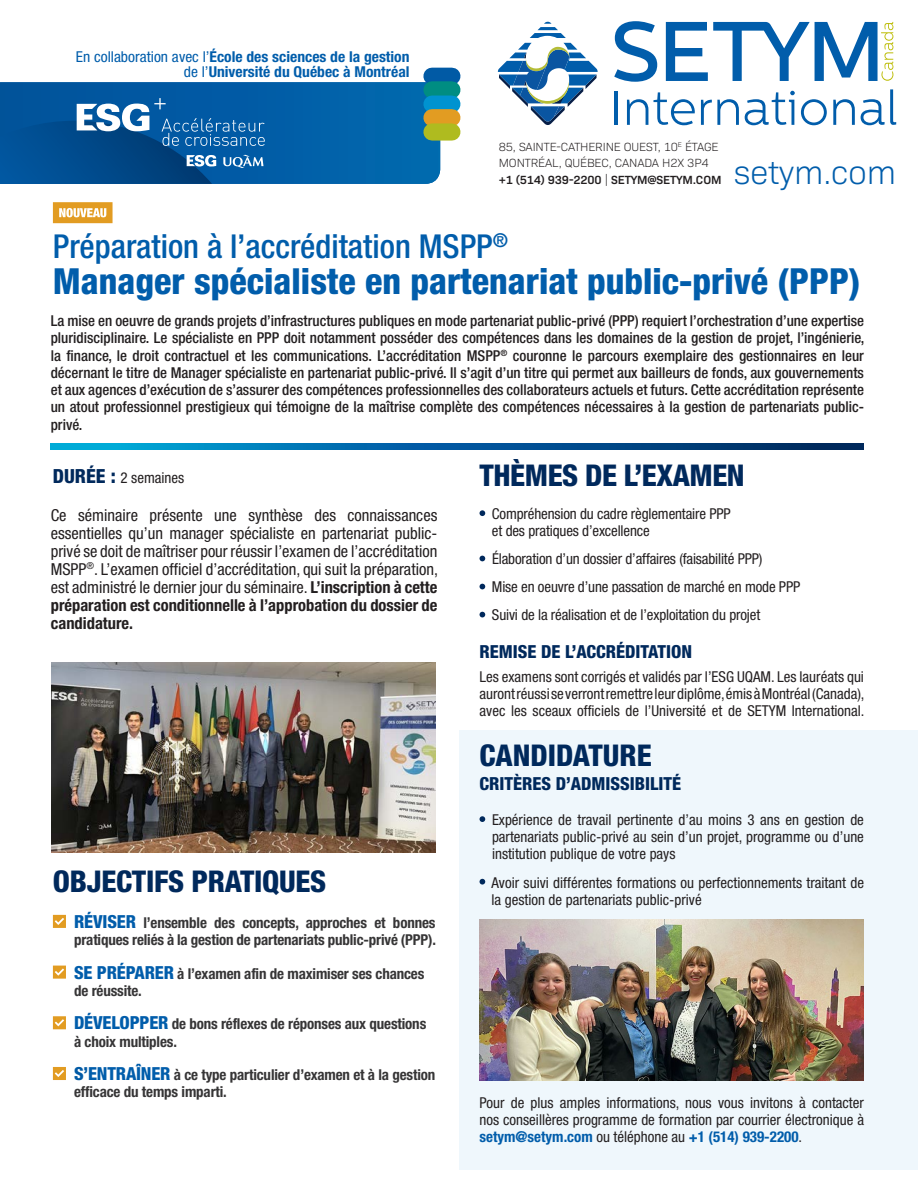
<style>
.page{position:relative;width:918px;height:1188px;background:#fff}
.page>*{position:absolute;margin:0;border:0;box-sizing:border-box;transform-origin:0 0}
.t1{font:800 condensed 36px "Helvetica Neue LT Std";color:#015dab}
.t2{font:300 33.75px "Bio Sans";letter-spacing:-.01em;color:#015dab}
.t3{font:500 condensed 33px "Helvetica Neue LT Std";color:#015dab}
.t4{font:800 condensed 30px "Helvetica Neue LT Std";letter-spacing:-.01em;color:#00295c}
.t5{font:800 condensed 18px "Helvetica Neue LT Std";color:#00295c}
.t6{font:condensed 16.5px/18px "Helvetica Neue LT Std";color:#231f20;text-align:justify}
.t7{font:condensed 15px/17.2px "Helvetica Neue LT Std";color:#231f20;text-align:justify}
.Body{font:500 condensed 15px/17.2px "Helvetica Neue LT Std";color:#231f20;text-align:justify}
.t8{font:700 condensed 15px/17.2px "Helvetica Neue LT Std";letter-spacing:-.01em;color:#363536}
.t9{font:700 condensed 15px/15px "Helvetica Neue LT Std";color:#015dab;text-align:right;scale:1.04 1}
.t10{font:300 12px/16.5px "Bio Sans";letter-spacing:-.01em;color:#231f20}
.s1{font-weight:400}
.s2{font-weight:600}
.s3{font-weight:800;font-size:19.5px;color:#00295c}
.s4{font-weight:700}
.s5{font-weight:800;font-size:18px;color:#015dab}
.s6{font-weight:800;font-size:18px;color:#015aa5}
.s7{font-weight:700;color:#015dab}
</style>
<div class="page">
<svg style="left:0;top:82px;width:440px;height:102px;background:#0362a7"></svg>
<div style="left:432px;top:68px;width:20px;height:17px;background:#015aa5"></div>
<div style="left:432px;top:81px;width:20px;height:17px;background:#008d82"></div>
<div style="left:432px;top:96px;width:20px;height:17px;background:#0093d0"></div>
<div style="left:432px;top:109px;width:20px;height:17px;background:#e29c22"></div>
<div style="left:432px;top:123px;width:20px;height:18px;background:#afbb1f"></div>
<svg style="left:498px;top:21px;width:100px;height:104px"></svg>
<svg style="left:614px;top:21px;width:43px;height:61px"></svg>
<hr style="left:615px;top:91px;width:3px;height:34px;background:#015dab">
<svg style="left:627px;top:92px;width:68px;height:33px"></svg>
<svg style="left:701px;top:99px;width:38px;height:26px"></svg>
<svg style="left:745px;top:91px;width:50px;height:34px"></svg>
<svg style="left:801px;top:99px;width:26px;height:26px"></svg>
<svg style="left:833px;top:99px;width:22px;height:26px"></svg>
<svg style="left:861px;top:89px;width:35px;height:36px"></svg>
<svg style="left:666px;top:22px;width:227px;height:59px"></svg>
<svg style="left:0;top:98px;width:265px;height:86px;background:#165f9f"></svg>
<svg style="left:480px;top:510px;width:5px;height:6px"></svg>
<svg style="left:480px;top:556px;width:5px;height:5px"></svg>
<svg style="left:480px;top:584px;width:5px;height:5px"></svg>
<svg style="left:480px;top:612px;width:5px;height:5px"></svg>
<img style="left:51px;top:662px;width:385px;height:190px">
<div style="left:459px;top:730px;width:459px;height:440px;background:#eff7fc"></div>
<svg style="left:53px;top:915px;width:13px;height:13px"></svg>
<svg style="left:53px;top:966px;width:13px;height:13px"></svg>
<svg style="left:53px;top:1016px;width:13px;height:13px"></svg>
<svg style="left:53px;top:1067px;width:13px;height:13px"></svg>
<svg style="left:480px;top:816px;width:5px;height:6px"></svg>
<svg style="left:480px;top:879px;width:5px;height:6px"></svg>
<svg style="left:51px;top:443px;width:813px;height:6px;background:#00619d"></svg>
<img style="left:480px;top:920px;width:384px;height:161px">
<svg style="left:53px;top:202px;width:60px;height:21px"></svg>
<p class="t9" style="left:76px;top:49px;width:322px"><span class="s1">En collaboration avec l’</span>École des sciences de la gestion <span class="s1">de l’</span>Université du Québec à Montréal</p>
<p class="t10" style="left:499px;top:138px;width:224px">85, SAINTE-CATHERINE OUEST, 10<sup>E</sup> ÉTAGE<br>MONTRÉAL, QUÉBEC, CANADA H2X 3P4 <span class="s2">+1 (514) 939-2200</span> | <span class="s2">SETYM@SETYM.COM</span></p>
<h2 class="t2" style="left:734px;top:148px;width:164px">setym.com</h2>
<p class="t3" style="left:53px;top:227px;width:457px">Préparation à l’accréditation MSPP<sup>®</sup></p>
<p class="t1" style="left:53px;top:259px;width:809px">Manager spécialiste en partenariat public-privé (PPP)</p>
<p class="Body" style="left:51px;top:312px;width:815px">La mise en oeuvre de grands projets d’infrastructures publiques en mode partenariat public-privé (PPP) requiert l’orchestration d’une expertise pluridisciplinaire. Le spécialiste en PPP doit notamment posséder des compétences dans les domaines de la gestion de projet, l’ingénierie, la finance, le droit contractuel et les communications. L’accréditation MSPP<sup>®</sup> couronne le parcours exemplaire des gestionnaires en leur décernant le titre de Manager spécialiste en partenariat public-privé. Il s’agit d’un titre qui permet aux bailleurs de fonds, aux gouvernements et aux agences d’exécution de s’assurer des compétences professionnelles des collaborateurs actuels et futurs. Cette accréditation représente un atout professionnel prestigieux qui témoigne de la maîtrise complète des compétences nécessaires à la gestion de partenariats public&shy;privé.</p>
<p class="t7" style="left:53px;top:469px;width:133px"><span class="s3">DURÉE :</span> 2 semaines</p>
<p class="t6" style="left:51px;top:506px;width:389px">Ce séminaire présente une synthèse des connaissances essentielles qu’un manager spécialiste en partenariat public&shy;privé se doit de maîtriser pour réussir l’examen de l’accréditation MSPP<sup>®</sup>. L’examen officiel d’accréditation, qui suit la préparation, est administré le dernier jour du séminaire. <span class="s4">L’inscription à cette préparation est conditionnelle à l’approbation du dossier de candidature.</span></p>
<p class="t4" style="left:53px;top:863px;width:275px">OBJECTIFS PRATIQUES</p>
<p class="t8" style="left:74px;top:914px;width:363px"><span class="s5">RÉVISER</span> l’ensemble des concepts, approches et bonnes pratiques reliés à la gestion de partenariats public-privé (PPP).</p>
<p class="t8" style="left:74px;top:964px;width:352px"><span class="s5">SE PRÉPARER</span> à l’examen afin de maximiser ses chances de réussite.</p>
<p class="t8" style="left:74px;top:1015px;width:354px"><span class="s5">DÉVELOPPER</span> de bons réflexes de réponses aux questions à choix multiples.</p>
<p class="t8" style="left:74px;top:1066px;width:363px"><span class="s6">S’</span><span class="s5">ENTRAÎNER</span> à ce type particulier d’examen et à la gestion efficace du temps imparti.</p>
<p class="t4" style="left:480px;top:457px;width:267px">THÈMES DE L’EXAMEN</p>
<p class="t7" style="left:492px;top:505px;width:240px">Compréhension du cadre règlementaire PPP et des pratiques d’excellence</p>
<p class="t7" style="left:492px;top:550px;width:272px">Élaboration d’un dossier d’affaires (faisabilité PPP)</p>
<p class="t7" style="left:492px;top:578px;width:310px">Mise en oeuvre d’une passation de marché en mode PPP</p>
<p class="t7" style="left:492px;top:606px;width:270px">Suivi de la réalisation et de l’exploitation du projet</p>
<p class="t5" style="left:480px;top:640px;width:214px">REMISE DE L’ACCRÉDITATION</p>
<p class="t7" style="left:480px;top:668px;width:387px">Les examens sont corrigés et validés par l’ESG UQAM. Les lauréats qui auront réussi se verront remettre leur diplôme, émis à Montréal (Canada), avec les sceaux officiels de l’Université et de SETYM International.</p>
<p class="t4" style="left:480px;top:737px;width:174px">CANDIDATURE</p>
<p class="t5" style="left:480px;top:773px;width:203px">CRITÈRES D’ADMISSIBILITÉ</p>
<p class="t7" style="left:492px;top:811px;width:373px">Expérience de travail pertinente d’au moins 3 ans en gestion de partenariats public-privé au sein d’un projet, programme ou d’une institution publique de votre pays</p>
<p class="t7" style="left:491px;top:874px;width:374px">Avoir suivi différentes formations ou perfectionnements traitant de la gestion de partenariats public-privé</p>
<p class="t7" style="left:480px;top:1094px;width:386px">Pour de plus amples informations, nous vous invitons à contacter nos conseillères programme de formation par courrier électronique à <span class="s7">setym@setym.com</span> ou téléphone au <span class="s7">+1 (514) 939-2200</span>.</p>
</div>
